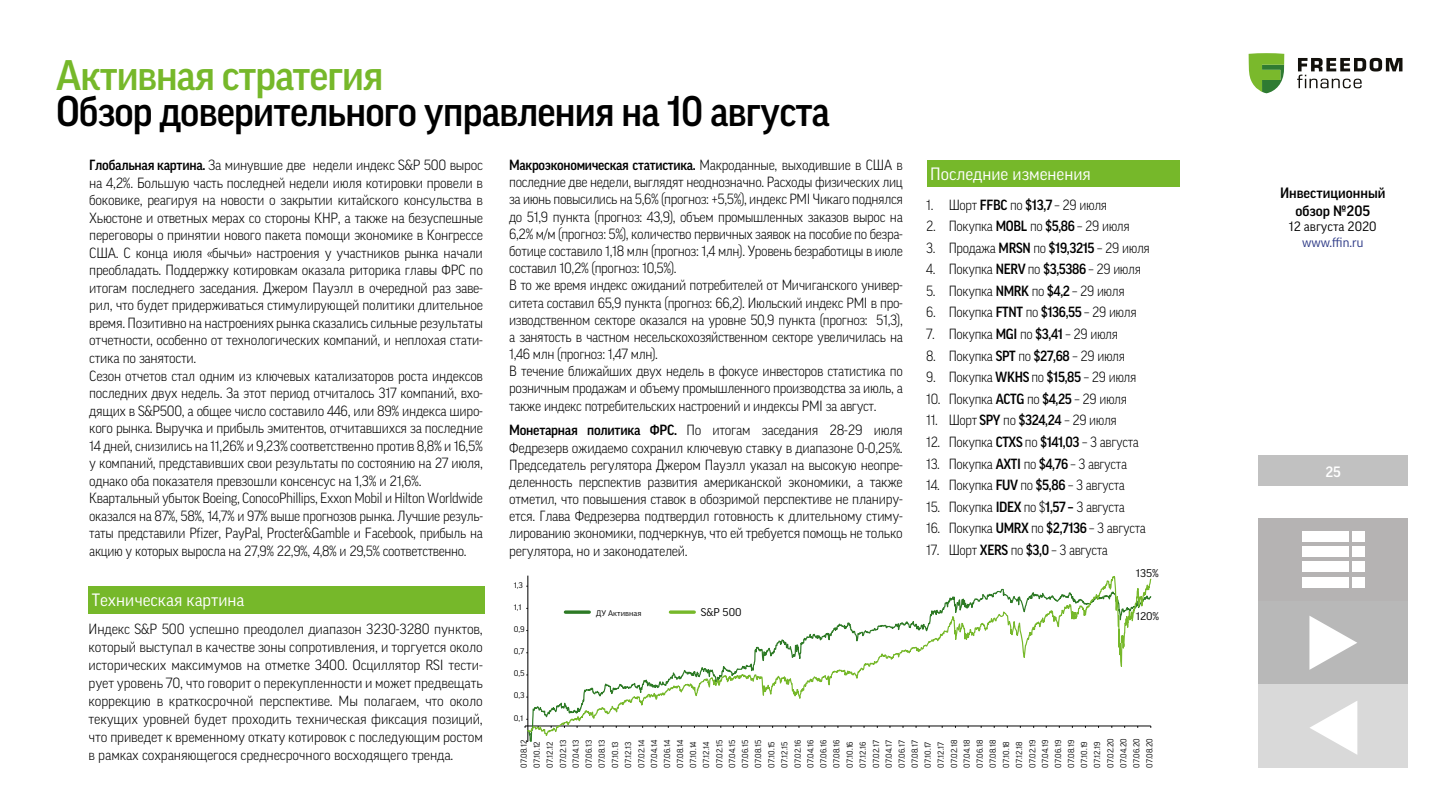
<style>
.page{position:relative;width:1440px;height:810px;background:#fff}
.page>*{position:absolute;margin:0;border:0;box-sizing:border-box;transform-origin:0 0}
.t1{font:500 41.25px "Good Pro";letter-spacing:-.02em;color:#000;scale:.96 1}
.t2{font:500 41.25px "Good Pro";letter-spacing:-.025em;color:#76b82a}
.t3{font:17.25px "Good Pro";color:#fff}
.t4{font:500 14.48px/17.4px "Good Pro";color:#000;text-align:center}
.t5{font:500 14.48px "Good Pro";color:#fff}
.t6{font:300 14.25px/17.5px "Good Pro";letter-spacing:-.025em;color:#000;text-align:justify}
.t7{font:300 14.25px/17.2px "Good Pro";letter-spacing:-.025em;color:#000;text-align:justify;scale:.95 1}
.t8{font:300 14.25px "Good Pro";letter-spacing:-.025em;color:#000;scale:.93 1}
.t9{font:300 14.25px/17.5px "Good Pro";letter-spacing:-.025em;color:#000;text-align:justify;scale:.96 1}
.t10{font:300 14.25px/17.5px "Good Pro";letter-spacing:-.025em;color:#000;text-align:justify;scale:.94 1}
.t11{font:13.05px "Good Pro";color:#000}
.t12{font:13.05px "Good Pro";color:#283583}
.t13{font:10.8px "Good Pro";color:#000;scale:1.05 1}
.t14{font:8.32px/13px "Good Pro";color:#000;scale:.96 1}
.t15{font:7.88px "Good Pro";color:#000;scale:1.06 1}
.s1{font-weight:500}
</style>
<div class="page">
<div style="left:1258px;top:456px;width:150px;height:30px;background:#c1c1c1"></div>
<svg style="left:1249px;top:53px;width:35px;height:40px"></svg>
<svg style="left:1297px;top:58px;width:105px;height:30px"></svg>
<div style="left:1259px;top:518px;width:149px;height:83px;background:#b5b3b3"></div>
<div style="left:1302px;top:531px;width:46px;height:11px;background:#fff"></div>
<div style="left:1352px;top:531px;width:13px;height:11px;background:#fff"></div>
<div style="left:1302px;top:547px;width:46px;height:10px;background:#fff"></div>
<div style="left:1352px;top:547px;width:13px;height:10px;background:#fff"></div>
<div style="left:1302px;top:562px;width:46px;height:10px;background:#fff"></div>
<div style="left:1352px;top:562px;width:13px;height:10px;background:#fff"></div>
<div style="left:1302px;top:577px;width:46px;height:11px;background:#fff"></div>
<div style="left:1352px;top:577px;width:13px;height:11px;background:#fff"></div>
<div style="left:927px;top:161px;width:252px;height:26px;background:#76b82a"></div>
<div style="left:89px;top:587px;width:396px;height:27px;background:#76b82a"></div>
<svg style="left:1259px;top:602px;width:149px;height:82px;background:#bfbfbf"></svg>
<svg style="left:1259px;top:684px;width:149px;height:83px;background:#dcdcdc"></svg>
<svg style="left:525px;top:575px;width:627px;height:167px"></svg>
<p class="t2" style="left:56px;top:52px;width:329px">Активная стратегия</p>
<p class="t1" style="left:56px;top:88px;width:807px">Обзор доверительного управления на 10 августа</p>
<p class="t6" style="left:89px;top:156px;width:395px"><span class="s1">Глобальная картина.</span> За минувшие две недели индекс S&amp;P 500 вырос на 4,2%. Большую часть последней недели июля котировки провели в боковике, реагируя на новости о закрытии китайского консульства в Хьюстоне и ответных мерах со стороны КНР, а также на безуспешные переговоры о принятии нового пакета помощи экономике в Конгрессе США. С конца июля «бычьи» настроения у участников рынка начали преобладать. Поддержку котировкам оказала риторика главы ФРС по итогам последнего заседания. Джером Пауэлл в очередной раз заве&shy;рил, что будет придерживаться стимулирующей политики длительное время. Позитивно на настроениях рынка сказались сильные результаты отчетности, особенно от технологических компаний, и неплохая стати&shy;стика по занятости.</p>
<p class="t9" style="left:89px;top:367px;width:412px">Сезон отчетов стал одним из ключевых катализаторов роста индексов последних двух недель. За этот период отчиталось 317 компаний, вхо&shy;дящих в S&amp;P500, а общее число составило 446, или 89% индекса широ&shy;кого рынка. Выручка и прибыль эмитентов, отчитавшихся за последние 14 дней, снизились на 11,26% и 9,23% соответственно против 8,8% и 16,5% у компаний, представивших свои результаты по состоянию на 27 июля, однако оба показателя превзошли консенсус на 1,3% и 21,6%.</p>
<p class="t10" style="left:89px;top:489px;width:420px">Квартальный убыток Boeing, ConocoPhillips, Exxon Mobil и Hilton Worldwide оказался на 87%, 58%, 14,7% и 97% выше прогнозов рынка. Лучшие резуль&shy;таты представили Pfizer, PayPal, Procter&amp;Gamble и Facebook, прибыль на акцию у которых выросла на 27,9% 22,9%, 4,8% и 29,5% соответственно.</p>
<p class="t7" style="left:509px;top:156px;width:416px"><span class="s1">Макроэкономическая статистика.</span> Макроданные, выходившие в США в последние две недели, выглядят неоднозначно. Расходы физических лиц за июнь повысились на 5,6% (прогноз: +5,5%), индекс PMI Чикаго поднялся до 51,9 пункта (прогноз: 43,9), объем промышленных заказов вырос на 6,2% м/м (прогноз: 5%), количество первичных заявок на пособие по безра&shy;ботице составило 1,18 млн (прогноз: 1,4 млн). Уровень безработицы в июле составил 10,2% (прогноз: 10,5%).</p>
<p class="t7" style="left:509px;top:277px;width:416px">В то же время индекс ожиданий потребителей от Мичиганского универ&shy;ситета составил 65,9 пункта (прогноз: 66,2). Июльский индекс PMI в про&shy;изводственном секторе оказался на уровне 50,9 пункта (прогноз: 51,3), а занятость в частном несельскохозяйственном секторе увеличилась на 1,46 млн (прогноз: 1,47 млн).</p>
<p class="t7" style="left:509px;top:363px;width:416px">В течение ближайших двух недель в фокусе инвесторов статистика по розничным продажам и объему промышленного производства за июль, а также индекс потребительских настроений и индексы PMI за август.</p>
<p class="t6" style="left:509px;top:422px;width:395px;line-height:17.2px"><span class="s1">Монетарная политика ФРС.</span> По итогам заседания 28-29 июля Федрезерв ожидаемо сохранил ключевую ставку в диапазоне 0-0,25%.<br>Председатель регулятора Джером Пауэлл указал на высокую неопре&shy;деленность перспектив развития американской экономики, а также отметил, что повышения ставок в обозримой перспективе не планиру&shy;ется. Глава Федрезерва подтвердил готовность к длительному стиму&shy;лированию экономики, подчеркнув, что ей требуется помощь не только регулятора, но и законодателей.</p>
<p class="t3" style="left:92px;top:590px;width:154px">Техническая картина</p>
<p class="t15" style="left:514px;top:580px;width:10px">1,3</p>
<p class="t15" style="left:514px;top:602px;width:9px">1,1</p>
<p class="t15" style="left:596px;top:609px;width:44px">ДУ Активная</p>
<p class="t13" style="left:701px;top:606px;width:40px">S&amp;P 500</p>
<p class="t3" style="left:930px;top:164px;width:162px">Последние изменения</p>
<p class="t8" style="left:926px;top:196px;width:196px">1. Шорт <span class="s1">FFBC</span> по <span class="s1">$13,7</span> – 29 июля</p>
<p class="t8" style="left:926px;top:218px;width:220px">2. Покупка <span class="s1">MOBL</span> по <span class="s1">$5,86</span> – 29 июля</p>
<p class="t8" style="left:926px;top:239px;width:242px">3. Продажа <span class="s1">MRSN</span> по <span class="s1">$19,3215</span> – 29 июля</p>
<p class="t8" style="left:926px;top:261px;width:232px">4. Покупка <span class="s1">NERV</span> по <span class="s1">$3,5386</span> – 29 июля</p>
<p class="t8" style="left:926px;top:283px;width:215px">5. Покупка <span class="s1">NMRK</span> по <span class="s1">$4,2</span> – 29 июля</p>
<p class="t8" style="left:926px;top:304px;width:228px">6. Покупка <span class="s1">FTNT</span> по <span class="s1">$136,55</span> – 29 июля</p>
<p class="t8" style="left:926px;top:326px;width:208px">7. Покупка <span class="s1">MGI</span> по <span class="s1">$3,41</span> – 29 июля</p>
<p class="t8" style="left:926px;top:347px;width:215px">8. Покупка <span class="s1">SPT</span> по <span class="s1">$27,68</span> – 29 июля</p>
<p class="t8" style="left:926px;top:369px;width:228px">9. Покупка <span class="s1">WKHS</span> по <span class="s1">$15,85</span> – 29 июля</p>
<p class="t8" style="left:926px;top:391px;width:217px">10. Покупка <span class="s1">ACTG</span> по <span class="s1">$4,25</span> – 29 июля</p>
<p class="t8" style="left:926px;top:412px;width:207px">11. Шорт <span class="s1">SPY</span> по <span class="s1">$324,24</span> – 29 июля</p>
<p class="t8" style="left:926px;top:434px;width:230px">12. Покупка <span class="s1">CTXS</span> по <span class="s1">$141,03</span> – 3 августа</p>
<p class="t8" style="left:926px;top:455px;width:217px">13. Покупка <span class="s1">AXTI</span> по <span class="s1">$4,76</span> – 3 августа</p>
<p class="t8" style="left:926px;top:477px;width:215px">14. Покупка <span class="s1">FUV</span> по <span class="s1">$5,86</span> – 3 августа</p>
<p class="t8" style="left:926px;top:498px;width:215px">15. Покупка <span class="s1">IDEX</span> по $<span class="s1">1,57 –</span> 3 августа</p>
<p class="t8" style="left:926px;top:520px;width:238px">16. Покупка <span class="s1">UMRX</span> по <span class="s1">$2,7136</span> – 3 августа</p>
<p class="t8" style="left:926px;top:542px;width:197px">17. Шорт <span class="s1">XERS</span> по <span class="s1">$3,0</span> – 3 августа</p>
<p class="t13" style="left:1136px;top:566px;width:23px">135%</p>
<p class="t13" style="left:1136px;top:610px;width:24px">120%</p>
<p class="t6" style="left:89px;top:620px;width:396px;line-height:18px">Индекс S&amp;P 500 успешно преодолел диапазон 3230-3280 пунктов, который выступал в качестве зоны сопротивления, и торгуется около исторических максимумов на отметке 3400. Осциллятор RSI тести&shy;рует уровень 70, что говорит о перекупленности и может предвещать коррекцию в краткосрочной перспективе. Мы полагаем, что около текущих уровней будет проходить техническая фиксация позиций, что приведет к временному откату котировок с последующим ростом в рамках сохраняющегося среднесрочного восходящего тренда.</p>
<p class="t15" style="left:514px;top:625px;width:12px">0,9</p>
<p class="t15" style="left:514px;top:647px;width:11px">0,7</p>
<p class="t15" style="left:514px;top:669px;width:12px">0,5</p>
<p class="t15" style="left:514px;top:691px;width:12px">0,3</p>
<p class="t15" style="left:514px;top:713px;width:11px">0,1</p>
<p class="t14" style="left:517px;top:768px;width:32px;rotate:-90deg">07.08.12<br>07.10.12<br>07.12.12<br>07.02.13<br>07.04.13<br>07.06.13<br>07.08.13<br>07.10.13<br>07.12.13<br>07.02.14<br>07.04.14<br>07.06.14<br>07.08.14<br>07.10.14<br>07.12.14<br>07.02.15<br>07.04.15<br>07.06.15<br>07.08.15<br>07.10.15<br>07.12.15<br>07.02.16<br>07.04.16<br>07.06.16<br>07.08.16<br>07.10.16<br>07.12.16<br>07.02.17<br>07.04.17<br>07.06.17<br>07.08.17<br>07.10.17<br>07.12.17<br>07.02.18<br>07.04.18<br>07.06.18<br>07.08.18<br>07.10.18<br>07.12.18<br>07.02.19<br>07.04.19<br>07.06.19<br>07.08.19<br>07.10.19<br>07.12.19<br>07.02.20<br>07.04.20<br>07 0. 6.20<br>07.08.20</p>
<p class="t4" style="left:1280px;top:185px;width:107px">Инвестиционный обзор №205</p>
<p class="t11" style="left:1289px;top:219px;width:89px">12 августа 2020</p>
<p class="t12" style="left:1302px;top:235px;width:63px">www.ffin.ru</p>
<p class="t5" style="left:1326px;top:463px;width:17px">25</p>
</div>
